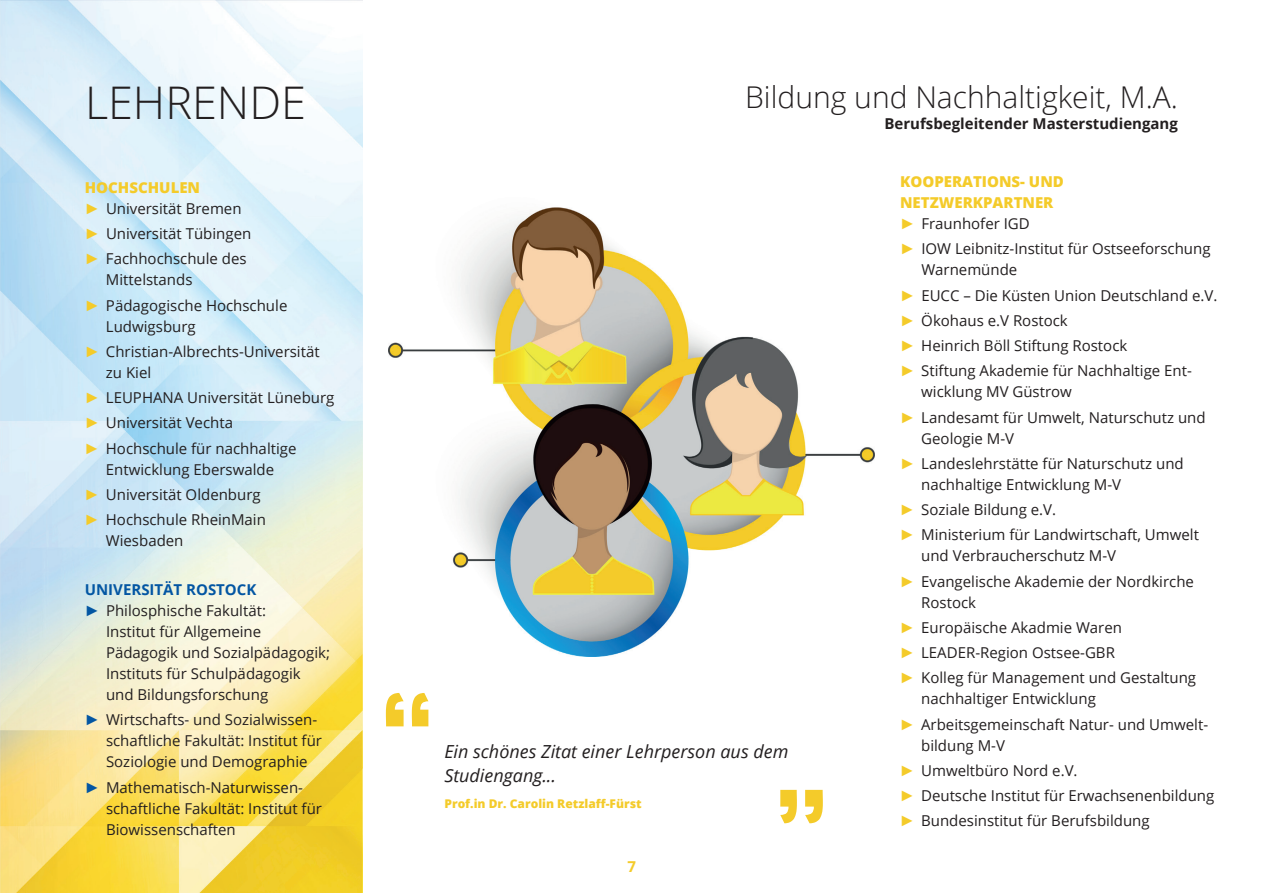
<style>
.page{position:relative;width:1263px;height:893px;background:#fff}
.page>*{position:absolute;margin:0;border:0;box-sizing:border-box;transform-origin:0 0}
.t1{font:300 45px "Open Sans";color:#231f20}
.t2{font:300 30px "Open Sans";color:#231f20}
.t3{font:italic 18px/24px "Open Sans";color:#231f20}
.t4{font:15px/25.2px "Open Sans";color:#231f20}
.t5{font:800 15px/21px "Open Sans";color:#f4cb2a}
.t6{font:700 15px "Open Sans";color:#231f20}
.t7{font:700 15px "Open Sans";color:#0356a3}
.t8{font:700 15px "Open Sans";color:#f4cb2a}
.t9{font:800 12px "Open Sans";color:#f4cb2a}
.s1{font-weight:800;color:#f4cb2a}
.s2{font-family:"Arial";color:#f4cb2a}
.s3{font-family:"Arial";color:#0356a3}
.s4{font-family:"Arial";font-weight:400}
.s5{font-weight:400;color:#231f20}
</style>
<div class="page">
<img style="left:0;top:0;width:362px;height:893px">
<svg style="left:386px;top:693px;width:18px;height:33px"></svg>
<svg style="left:412px;top:693px;width:16px;height:33px"></svg>
<svg style="left:805px;top:790px;width:18px;height:33px"></svg>
<svg style="left:780px;top:790px;width:17px;height:33px"></svg>
<img style="left:388px;top:207px;width:487px;height:450px">
<h1 class="t1" style="left:85px;top:72px;width:222px">LEHRENDE</h1>
<h2 class="t2" style="left:745px;top:77px;width:434px">Bildung und Nachhaltigkeit, M.A.</h2>
<p class="t6" style="left:884px;top:113px;width:295px">Berufsbegleitender Masterstudiengang</p>
<p class="t4" style="left:85px;top:176px;width:158px;line-height:21px"><span class="s1">HOCHSCHULEN<br></span><span class="s2">►</span> Universität Bremen</p>
<p class="t4" style="left:85px;top:221px;width:168px"><span class="s2">►</span> Universität Tübingen <span class="s2">►</span> Fachhochschule des</p>
<p class="t4" style="left:85px;top:267px;width:204px;text-indent:21px">Mittelstands<br><span class="s2">►</span> Pädagogische Hochschule</p>
<p class="t4" style="left:85px;top:313px;width:236px;text-indent:21px">Ludwigsburg<br><span class="s2">►</span> Christian-Albrechts-Universität</p>
<p class="t4" style="left:85px;top:359px;width:251px;text-indent:21px">zu Kiel<br><span class="s2">►</span> LEUPHANA Universität Lüneburg <span class="s2">►</span> Universität Vechta<br><span class="s2">►</span> Hochschule für nachhaltige</p>
<p class="t4" style="left:85px;top:456px;width:191px;text-indent:21px">Entwicklung Eberswalde <span class="s2">►</span> Universität Oldenburg <span class="s2">►</span> Hochschule RheinMain</p>
<p class="t4" style="left:106px;top:528px;width:79px">Wiesbaden</p>
<p class="t7" style="left:85px;top:579px;width:173px">UNIVERSITÄT ROSTOCK</p>
<p class="t4" style="left:85px;top:598px;width:183px"><span class="s3">►</span> Philosphische Fakultät:</p>
<p class="t4" style="left:106px;top:619px;width:157px">Institut für Allgemeine</p>
<p class="t4" style="left:106px;top:640px;width:225px">Pädagogik und Sozialpädagogik;</p>
<p class="t4" style="left:106px;top:661px;width:196px">Instituts für Schulpädagogik</p>
<p class="t4" style="left:106px;top:682px;width:164px">und Bildungsforschung</p>
<p class="t4" style="left:106px;top:709px;width:218px;line-height:21px;text-indent:-21px"><span class="s3">►</span> Wirtschafts- und Sozialwissen&shy;schaftliche Fakultät: Institut für<br>Soziologie und Demographie</p>
<p class="t4" style="left:106px;top:776px;width:218px;line-height:21px;text-indent:-21px"><span class="s3">►</span> Mathematisch-Naturwissen&shy;schaftliche Fakultät: Institut für<br>Biowissenschaften</p>
<p class="t3" style="left:444px;top:738px;width:345px">Ein schönes Zitat einer Lehrperson aus dem<br>Studiengang...</p>
<p class="t9" style="left:444px;top:794px;width:199px">Prof.in Dr. Carolin Retzlaff-Fürst</p>
<p class="t8" style="left:627px;top:856px;width:10px">7</p>
<p class="t5" style="left:900px;top:170px;width:165px">KOOPERATIONS- UND<br>NETZWERKPARTNER <span class="s4">►</span> <span class="s5">Fraunhofer IGD</span></p>
<p class="t4" style="left:921px;top:238px;width:291px;line-height:21px;text-indent:-21px"><span class="s2">►</span> IOW Leibnitz-Institut für Ostseeforschung<br>Warnemünde</p>
<p class="t4" style="left:900px;top:282px;width:319px"><span class="s2">►</span> EUCC – Die Küsten Union Deutschland e.V. <span class="s2">►</span> Ökohaus e.V Rostock<br><span class="s2">►</span> Heinrich Böll Stiftung Rostock<br><span class="s2">►</span> Stiftung Akademie für Nachhaltige Ent-</p>
<p class="t4" style="left:900px;top:379px;width:307px;text-indent:21px">wicklung MV Güstrow<br><span class="s2">►</span> Landesamt für Umwelt, Naturschutz und</p>
<p class="t4" style="left:900px;top:425px;width:285px;text-indent:21px">Geologie M-V<br><span class="s2">►</span> Landeslehrstätte für Naturschutz und</p>
<p class="t4" style="left:900px;top:471px;width:301px;text-indent:21px">nachhaltige Entwicklung M-V<br><span class="s2">►</span> Soziale Bildung e.V.<br><span class="s2">►</span> Ministerium für Landwirtschaft, Umwelt</p>
<p class="t4" style="left:900px;top:543px;width:295px;text-indent:21px">und Verbraucherschutz M-V<br><span class="s2">►</span> Evangelische Akademie der Nordkirche</p>
<p class="t4" style="left:900px;top:589px;width:298px;text-indent:21px">Rostock<br><span class="s2">►</span> Europäische Akadmie Waren<br><span class="s2">►</span> LEADER-Region Ostsee-GBR<br><span class="s2">►</span> Kolleg für Management und Gestaltung</p>
<p class="t4" style="left:900px;top:686px;width:310px;text-indent:21px">nachhaltiger Entwicklung<br><span class="s2">►</span> Arbeitsgemeinschaft Natur- und Umwelt-</p>
<p class="t4" style="left:900px;top:732px;width:316px;text-indent:21px">bildung M-V<br><span class="s2">►</span> Umweltbüro Nord e.V.<br><span class="s2">►</span> Deutsche Institut für Erwachsenenbildung <span class="s2">►</span> Bundesinstitut für Berufsbildung</p>
</div>
